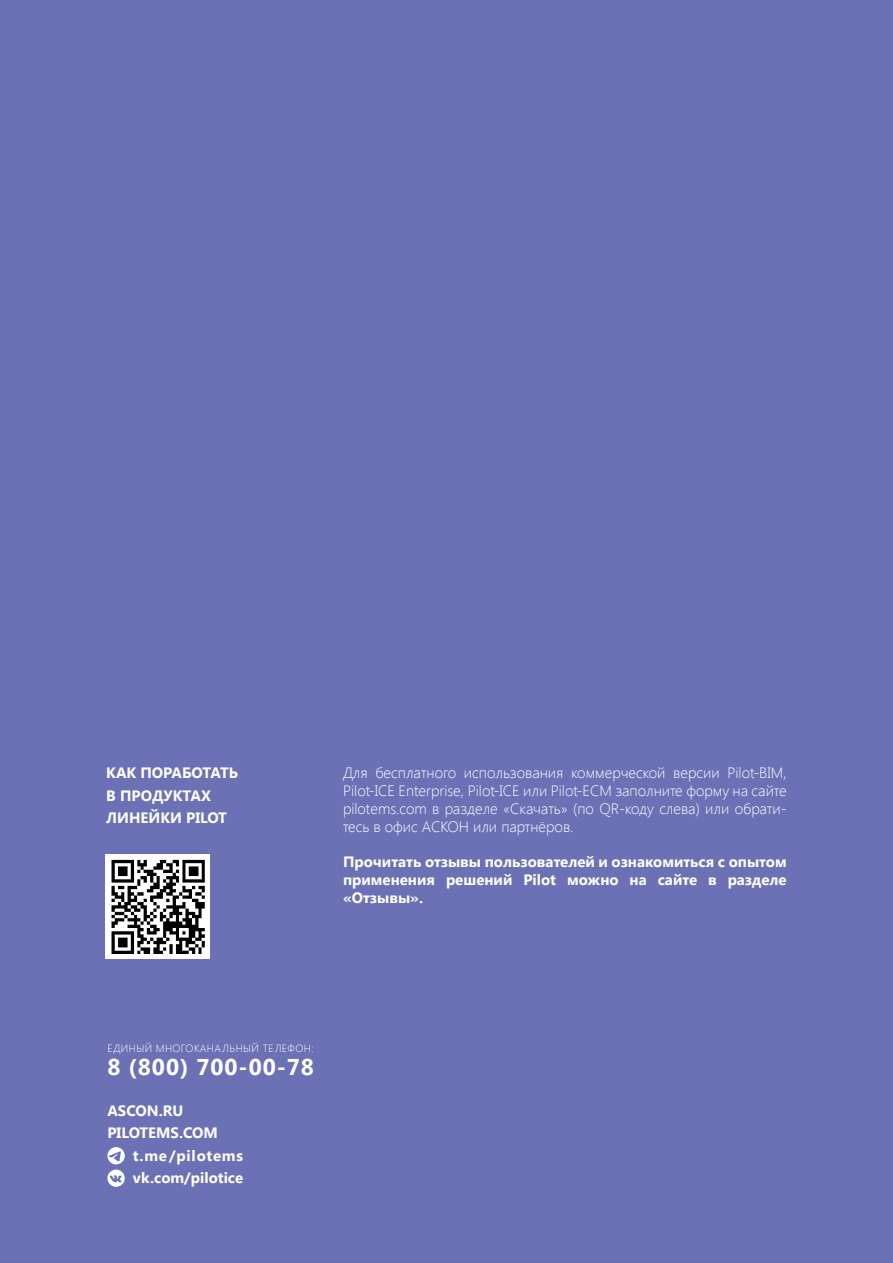
<style>
.page{position:relative;width:893px;height:1263px;background:#6b71b4}
.page>*{position:absolute;margin:0;border:0;box-sizing:border-box;transform-origin:0 0}
.t1{font:700 22.8px "Segoe UI";letter-spacing:.04em;color:#fff}
.t2{font:300 15px/18px "Segoe UI";color:#fff;text-align:justify}
.t3{font:700 15px/18px "Segoe UI";color:#fff;text-align:justify}
.t4{font:700 15px "Segoe UI";letter-spacing:.05em;color:#fff}
.t5{font:300 10.5px "Segoe UI";letter-spacing:.04em;color:#fff}
</style>
<div class="page">
<svg style="left:107px;top:1169px;width:18px;height:18px"></svg>
<svg style="left:110px;top:1175px;width:12px;height:7px"></svg>
<img style="left:105px;top:855px;width:105px;height:103px">
<div style="left:107px;top:1147px;width:18px;height:17px;background:#fff;border-radius:50%"></div>
<svg style="left:108px;top:1151px;width:13px;height:10px"></svg>
<p class="t3" style="left:106px;top:761px;width:133px;line-height:22.5px;text-align:left">КАК ПОРАБОТАТЬ<br>В ПРОДУКТАХ<br>ЛИНЕЙКИ PILOT</p>
<p class="t2" style="left:343px;top:763px;width:445px">Для бесплатного использования коммерческой версии Pilot-BIM, Pilot-ICE Enterprise, Pilot-ICE или Pilot-ECM заполните форму на сайте pilotems.com в разделе «Скачать» (по QR-коду слева) или обрати&shy;тесь в офис АСКОН или партнёров.</p>
<p class="t3" style="left:343px;top:852px;width:445px">Прочитать отзывы пользователей и ознакомиться с опытом применения решений Pilot можно на сайте в разделе «Отзывы».</p>
<p class="t5" style="left:107px;top:1041px;width:208px">ЕДИНЫЙ МНОГОКАНАЛЬНЫЙ ТЕЛЕФОН:</p>
<h1 class="t1" style="left:107px;top:1051px;width:208px">8 (800) 700-00-78</h1>
<p class="t3" style="left:107px;top:1100px;width:78px">ASCON.RU</p>
<p class="t3" style="left:107px;top:1123px;width:112px">PILOTEMS.COM</p>
<p class="t4" style="left:133px;top:1144px;width:112px">t.me/pilotems</p>
<p class="t3" style="left:133px;top:1168px;width:112px">vk.com/pilotice</p>
</div>
